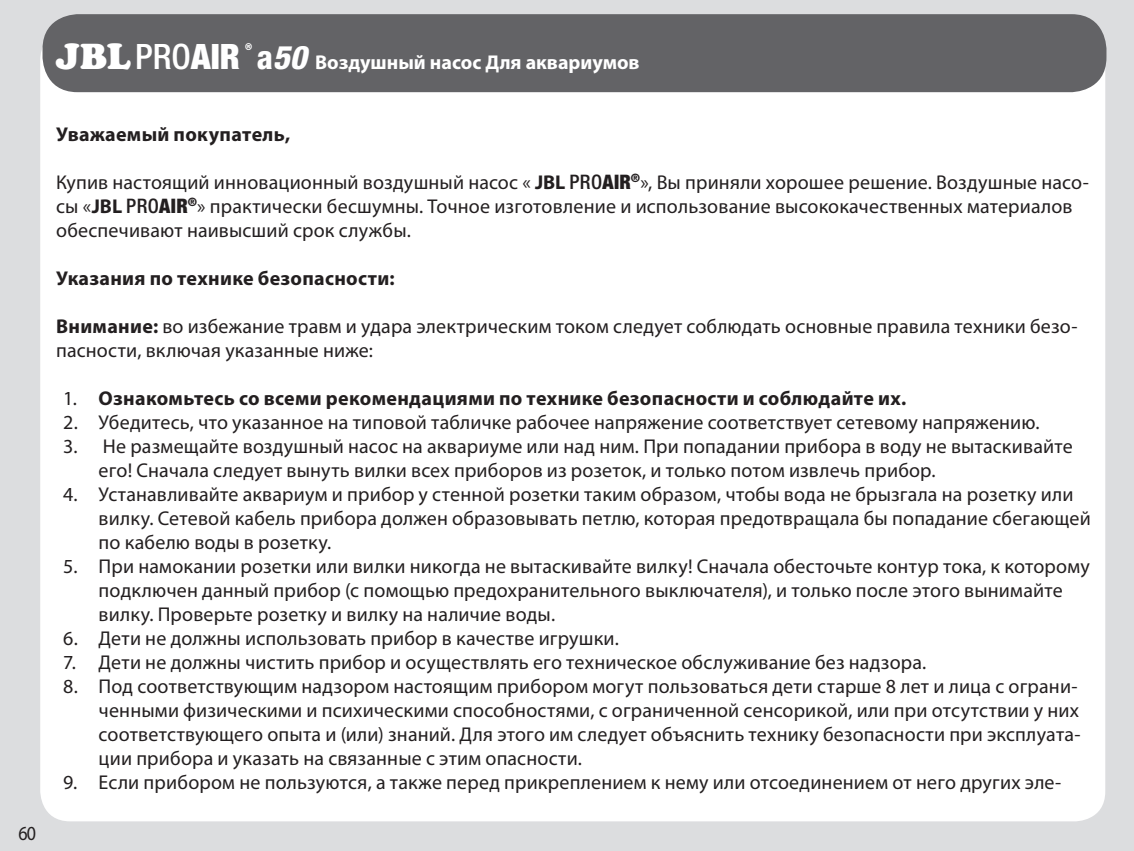
<style>
.page{position:relative;width:1134px;height:851px;background:#fff}
.page>*{position:absolute;margin:0;border:0;box-sizing:border-box;transform-origin:0 0}
.t1{font:20px/24px "Myriad Pro";letter-spacing:.01em;color:#231f20}
.t2{font:700 20px "Myriad Pro";letter-spacing:.015em;color:#231f20}
.t3{font:700 20px "Myriad Pro";color:#fff}
.t4{font:20px "Myriad Pro";letter-spacing:.01em;color:#231f20;scale:.9 1}
.s1{font-family:"Cooper";font-weight:900;font-size:37.5px}
.s2{font-family:"Helvetica Neue LT Pro";font-weight:500;font-stretch:condensed;font-size:35px}
.s3{font-family:"Helvetica Neue LT Pro";font-weight:900;font-stretch:condensed;font-size:35px}
.s4{font-family:"Helvetica Neue LT Pro";font-weight:800;font-stretch:condensed;font-size:32.5px}
.s5{font-family:"Helvetica Neue LT Pro";font-weight:800;font-style:italic;font-stretch:condensed;font-size:32.5px}
.s6{font-weight:700}
.s7{font-family:"Helvetica Neue LT Pro";font-weight:500;font-stretch:condensed}
.s8{font-family:"Helvetica Neue LT Pro";font-weight:900;font-stretch:condensed}
.s9{font-weight:400}
</style>
<div class="page">
<div style="left:0;top:0;width:1134px;height:850px;background:#dcdddf"></div>
<div style="left:40px;top:30px;width:1065px;height:791px;background:#fff;border-radius:30px"></div>
<div style="left:43px;top:14px;width:1063px;height:78px;background:#636366;border-radius:35px"></div>
<p class="t3" style="left:56px;top:49px;width:585px"><span class="s1">JBL</span><span class="s2">PRO</span><span class="s3">AIR</span> <sup>®</sup> <span class="s4">a</span><span class="s5">50</span> Воздушный насос Для аквариумов</p>
<p class="t4" style="left:18px;top:821px;width:21px">60</p>
<p class="t2" style="left:56px;top:121px;width:236px">Уважаемый покупатель,</p>
<p class="t1" style="left:56px;top:170px;width:1034px">Купив настоящий инновационный воздушный насос « <span class="s6">JBL</span> <span class="s7">PRO</span><span class="s8">AIR</span><sup>®</sup>», Вы приняли хорошее решение. Воздушные насо&shy;сы «<span class="s6">JBL</span> <span class="s7">PRO</span><span class="s8">AIR</span><sup>®</sup>» практически бесшумны. Точное изготовление и использование высококачественных материалов обеспечивают наивысший срок службы.</p>
<p class="t2" style="left:56px;top:265px;width:340px">Указания по технике безопасности:</p>
<p class="t1" style="left:56px;top:314px;width:1023px"><span class="s6">Внимание:</span> во избежание травм и удара электрическим током следует соблюдать основные правила техники безо&shy;пасности, включая указанные ниже:</p>
<p class="t2" style="left:63px;top:385px;width:845px"><span class="s9">1.</span> Ознакомьтесь со всеми рекомендациями по технике безопасности и соблюдайте их.</p>
<p class="t1" style="left:63px;top:410px;width:978px">2. Убедитесь, что указанное на типовой табличке рабочее напряжение соответствует сетевому напряжению.</p>
<p class="t1" style="left:99px;top:434px;width:975px;text-indent:-35px">3. Не размещайте воздушный насос на аквариуме или над ним. При попадании прибора в воду не вытаскивайте его! Сначала следует вынуть вилки всех приборов из розеток, и только потом извлечь прибор.</p>
<p class="t1" style="left:99px;top:482px;width:994px;text-indent:-35px">4. Устанавливайте аквариум и прибор у стенной розетки таким образом, чтобы вода не брызгала на розетку или вилку. Сетевой кабель прибора должен образовывать петлю, которая предотвращала бы попадание сбегающей по кабелю воды в розетку.</p>
<p class="t1" style="left:99px;top:554px;width:993px;text-indent:-35px">5. При намокании розетки или вилки никогда не вытаскивайте вилку! Сначала обесточьте контур тока, к которому подключен данный прибор (с помощью предохранительного выключателя), и только после этого вынимайте вилку. Проверьте розетку и вилку на наличие воды.</p>
<p class="t1" style="left:63px;top:626px;width:557px">6. Дети не должны использовать прибор в качестве игрушки.</p>
<p class="t1" style="left:63px;top:650px;width:865px">7. Дети не должны чистить прибор и осуществлять его техническое обслуживание без надзора.</p>
<p class="t1" style="left:99px;top:674px;width:983px;text-indent:-35px">8. Под соответствующим надзором настоящим прибором могут пользоваться дети старше 8 лет и лица с ограни&shy;ченными физическими и психическими способностями, с ограниченной сенсорикой, или при отсутствии у них соответствующего опыта и (или) знаний. Для этого им следует объяснить технику безопасности при эксплуата&shy;ции прибора и указать на связанные с этим опасности.</p>
<p class="t1" style="left:63px;top:770px;width:1000px">9. Если прибором не пользуются, а также перед прикреплением к нему или отсоединением от него других эле-</p>
</div>
